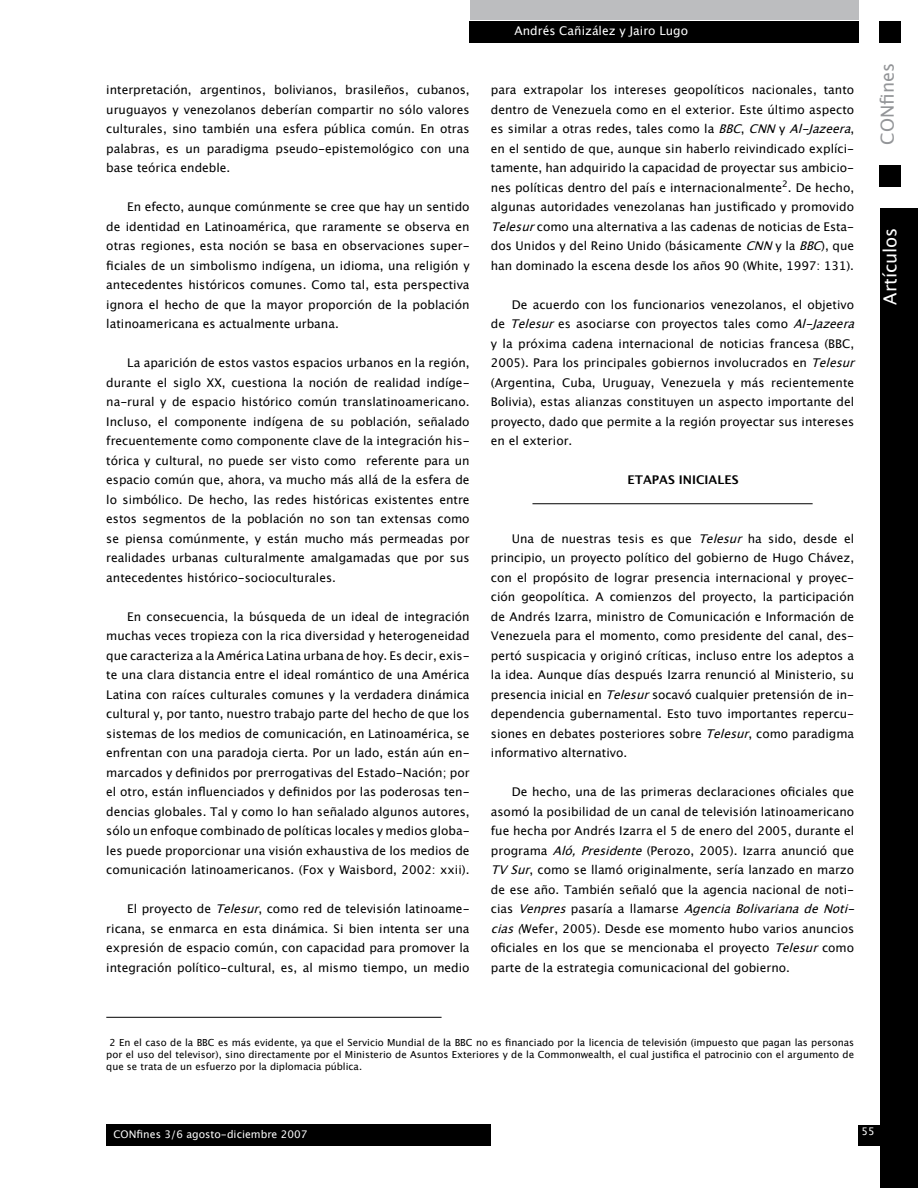
<style>
.page{position:relative;width:918px;height:1188px;background:#fff}
.page>*{position:absolute;margin:0;border:0;box-sizing:border-box;transform-origin:0 0}
.t1{font:18px "Lucida Grande";color:#fff}
.t2{font:18px "Lucida Grande";color:#939598}
.t3{font:12px/19.5px "Lucida Grande";color:#000;text-align:justify}
.t4{font:12px "Lucida Grande";color:#fff}
.t5{font:700 12px "Lucida Grande";color:#000}
.t6{font:10.5px "Lucida Grande";color:#fcfcfc}
.t7{font:9.75px/11.7px "Lucida Grande";color:#000;text-align:justify}
.s1{font-style:italic}
</style>
<div class="page">
<div style="left:880px;top:208px;width:38px;height:980px;background:#000"></div>
<div style="left:469px;top:21px;width:389px;height:21px;background:#000"></div>
<div style="left:470px;top:0;width:388px;height:19px;background:#bcbdbf"></div>
<div style="left:879px;top:21px;width:22px;height:21px;background:#000"></div>
<div style="left:879px;top:166px;width:22px;height:21px;background:#000"></div>
<div style="left:106px;top:1124px;width:385px;height:21px;background:#000"></div>
<div style="left:858px;top:1125px;width:42px;height:20px;background:#000"></div>
<hr style="left:106px;top:1017px;width:336px;height:1px;background:#000">
<hr style="left:532px;top:503px;width:281px;height:1px;background:#000">
<p class="t3" style="left:106px;top:81px;width:365px">interpretación, argentinos, bolivianos, brasileños, cubanos, uruguayos y venezolanos deberían compartir no sólo valores culturales, sino también una esfera pública común. En otras palabras, es un paradigma pseudo-epistemológico con una base teórica endeble.</p>
<p class="t3" style="left:106px;top:198px;width:365px;text-indent:21px">En efecto, aunque comúnmente se cree que hay un sentido de identidad en Latinoamérica, que raramente se observa en otras regiones, esta noción se basa en observaciones super&shy;ficiales de un simbolismo indígena, un idioma, una religión y antecedentes históricos comunes. Como tal, esta perspectiva ignora el hecho de que la mayor proporción de la población latinoamericana es actualmente urbana.</p>
<p class="t3" style="left:106px;top:354px;width:365px;text-indent:21px">La aparición de estos vastos espacios urbanos en la región, durante el siglo XX, cuestiona la noción de realidad indíge&shy;na-rural y de espacio histórico común translatinoamericano.<br>Incluso, el componente indígena de su población, señalado frecuentemente como componente clave de la integración his&shy;tórica y cultural, no puede ser visto como referente para un espacio común que, ahora, va mucho más allá de la esfera de lo simbólico. De hecho, las redes históricas existentes entre estos segmentos de la población no son tan extensas como se piensa comúnmente, y están mucho más permeadas por realidades urbanas culturalmente amalgamadas que por sus antecedentes histórico-socioculturales.</p>
<p class="t3" style="left:106px;top:607px;width:365px;text-indent:21px">En consecuencia, la búsqueda de un ideal de integración muchas veces tropieza con la rica diversidad y heterogeneidad que caracteriza a la América Latina urbana de hoy. Es decir, exis&shy;te una clara distancia entre el ideal romántico de una América Latina con raíces culturales comunes y la verdadera dinámica cultural y, por tanto, nuestro trabajo parte del hecho de que los sistemas de los medios de comunicación, en Latinoamérica, se enfrentan con una paradoja cierta. Por un lado, están aún en&shy;marcados y definidos por prerrogativas del Estado-Nación; por el otro, están influenciados y definidos por las poderosas ten&shy;dencias globales. Tal y como lo han señalado algunos autores, sólo un enfoque combinado de políticas locales y medios globa&shy;les puede proporcionar una visión exhaustiva de los medios de comunicación latinoamericanos. (Fox y Waisbord, 2002: xxii).</p>
<p class="t3" style="left:106px;top:900px;width:365px;text-indent:21px">El proyecto de <span class="s1">Telesur</span>, como red de televisión latinoame&shy;ricana, se enmarca en esta dinámica. Si bien intenta ser una expresión de espacio común, con capacidad para promover la integración político-cultural, es, al mismo tiempo, un medio</p>
<p class="t4" style="left:515px;top:24px;width:175px">Andrés Cañizález y Jairo Lugo</p>
<p class="t3" style="left:491px;top:81px;width:367px;text-align:left">para extrapolar los intereses geopolíticos nacionales, tanto dentro de Venezuela como en el exterior. Este último aspecto es similar a otras redes, tales como la <span class="s1">BBC</span>, <span class="s1">CNN</span>y <span class="s1">Al-Jazeera</span>, en el sentido de que, aunque sin haberlo reivindicado explíci&shy;tamente, han adquirido la capacidad de proyectar sus ambicio&shy;nes políticas dentro del país e internacionalmente<sup>2</sup>. De hecho, algunas autoridades venezolanas han justificado y promovido <span class="s1">Telesur</span>como una alternativa a las cadenas de noticias de Esta&shy;dos Unidos y del Reino Unido (básicamente <span class="s1">CNN</span>y la <span class="s1">BBC</span>), que han dominado la escena desde los años 90 (White, 1997: 131).</p>
<p class="t3" style="left:491px;top:295px;width:371px;text-align:left;text-indent:21px">De acuerdo con los funcionarios venezolanos, el objetivo de <span class="s1">Telesur</span>es asociarse con proyectos tales como <span class="s1">Al-Jazeera </span>y la próxima cadena internacional de noticias francesa (BBC, 2005). Para los principales gobiernos involucrados en <span class="s1">Telesur </span>(Argentina, Cuba, Uruguay, Venezuela y más recientemente Bolivia), estas alianzas constituyen un aspecto importante del proyecto, dado que permite a la región proyectar sus intereses en el exterior.</p>
<p class="t5" style="left:628px;top:473px;width:112px">ETAPAS INICIALES</p>
<p class="t3" style="left:491px;top:529px;width:365px;text-indent:21px">Una de nuestras tesis es que <span class="s1">Telesur</span>ha sido, desde el principio, un proyecto político del gobierno de Hugo Chávez, con el propósito de lograr presencia internacional y proyec&shy;ción geopolítica. A comienzos del proyecto, la participación de Andrés Izarra, ministro de Comunicación e Información de Venezuela para el momento, como presidente del canal, des&shy;pertó suspicacia y originó críticas, incluso entre los adeptos a la idea. Aunque días después Izarra renunció al Ministerio, su presencia inicial en <span class="s1">Telesur</span>socavó cualquier pretensión de in&shy;dependencia gubernamental. Esto tuvo importantes repercu&shy;siones en debates posteriores sobre <span class="s1">Telesur</span>, como paradigma informativo alternativo.</p>
<p class="t3" style="left:491px;top:783px;width:371px;text-align:left;text-indent:21px">De hecho, una de las primeras declaraciones oficiales que asomó la posibilidad de un canal de televisión latinoamericano fue hecha por Andrés Izarra el 5 de enero del 2005, durante el programa <span class="s1">Aló,Presidente</span>(Perozo, 2005). Izarra anunció que <span class="s1">TVSur</span>, como se llamó originalmente, sería lanzado en marzo de ese año. También señaló que la agencia nacional de noti&shy;c i a s <span class="s1">Venpres</span>p a s a r í a a l l a m a r s e <span class="s1">AgenciaBolivarianadeNoti&shy;cias(</span>Wefer, 2005). Desde ese momento hubo varios anuncios oficiales en los que se mencionaba el proyecto <span class="s1">Telesur</span>como parte de la estrategia comunicacional del gobierno.</p>
<h1 class="t2" style="left:877px;top:145px;width:83px;rotate:-90deg">CONfines</h1>
<h1 class="t1" style="left:880px;top:305px;width:79px;rotate:-90deg">Artículos</h1>
<p class="t7" style="left:106px;top:1037px;width:749px;text-indent:3px">2 En el caso de la BBC es más evidente, ya que el Servicio Mundial de la BBC no es financiado por la licencia de televisión (impuesto que pagan las personas por el uso del televisor), sino directamente por el Ministerio de Asuntos Exteriores y de la Commonwealth, el cual justifica el patrocinio con el argumento de que se trata de un esfuerzo por la diplomacia pública.</p>
<p class="t6" style="left:113px;top:1129px;width:196px">CONfines 3/6 agosto-diciembre 2007</p>
<p class="t6" style="left:862px;top:1126px;width:15px">55</p>
</div>
